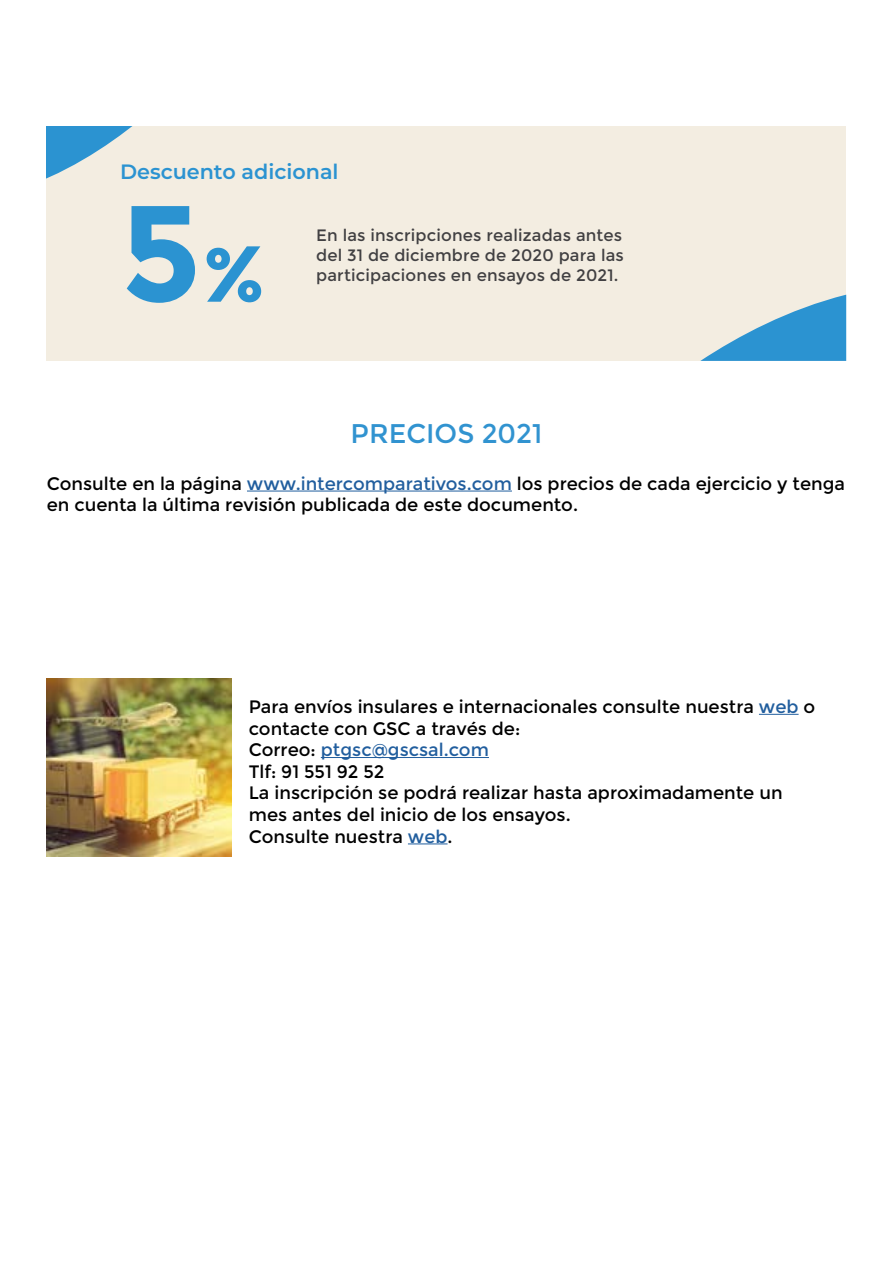
<style>
.page{position:relative;width:893px;height:1263px;background:#fff}
.page>*{position:absolute;margin:0;border:0;box-sizing:border-box;transform-origin:0 0}
.t1{font:700 136.8px "Montserrat";color:#2b93d1}
.t2{font:27px "Montserrat";color:#3193d0}
.t3{font:600 20.7px "Montserrat";color:#2b93d1}
.t4{font:18px/21.6px "Montserrat";color:#000}
.t5{font:16.5px/20.1px "Montserrat";letter-spacing:.01em;color:#414042;text-align:justify}
.s1{font-size:79.2px}
.s2{color:#215e9e}
</style>
<div class="page">
<img style="left:47px;top:678px;width:185px;height:179px">
<hr style="left:759px;top:714px;width:40px;height:1px;background:#215e9e">
<hr style="left:321px;top:757px;width:168px;height:1px;background:#215e9e">
<hr style="left:408px;top:843px;width:40px;height:1px;background:#215e9e">
<div style="left:47px;top:126px;width:799px;height:235px;background:#f3ede1"></div>
<svg style="left:47px;top:126px;width:86px;height:52px"></svg>
<svg style="left:700px;top:295px;width:146px;height:66px"></svg>
<hr style="left:247px;top:491px;width:265px;height:1px;background:#215e9e">
<p class="t3" style="left:120px;top:157px;width:220px">Descuento adicional</p>
<h1 class="t1" style="left:120px;top:172px;width:148px">5<span class="s1">%</span></h1>
<p class="t5" style="left:316px;top:226px;width:309px">En las inscripciones realizadas antes del 31 de diciembre de 2020 para las participaciones en ensayos de 2021.</p>
<h2 class="t2" style="left:351px;top:418px;width:193px">PRECIOS 2021</h2>
<p class="t4" style="left:47px;top:473px;width:800px">Consulte en la página <span class="s2">www.intercomparativos.com</span> los precios de cada ejercicio y tenga en cuenta la última revisión publicada de este documento.</p>
<p class="t4" style="left:249px;top:696px;width:568px">Para envíos insulares e internacionales consulte nuestra <span class="s2">web</span> o contacte con GSC a través de:<br>Correo: <span class="s2">ptgsc@gscsal.com<br></span>Tlf: 91 551 92 52<br>La inscripción se podrá realizar hasta aproximadamente un mes antes del inicio de los ensayos.<br>Consulte nuestra <span class="s2">web</span>.</p>
</div>
